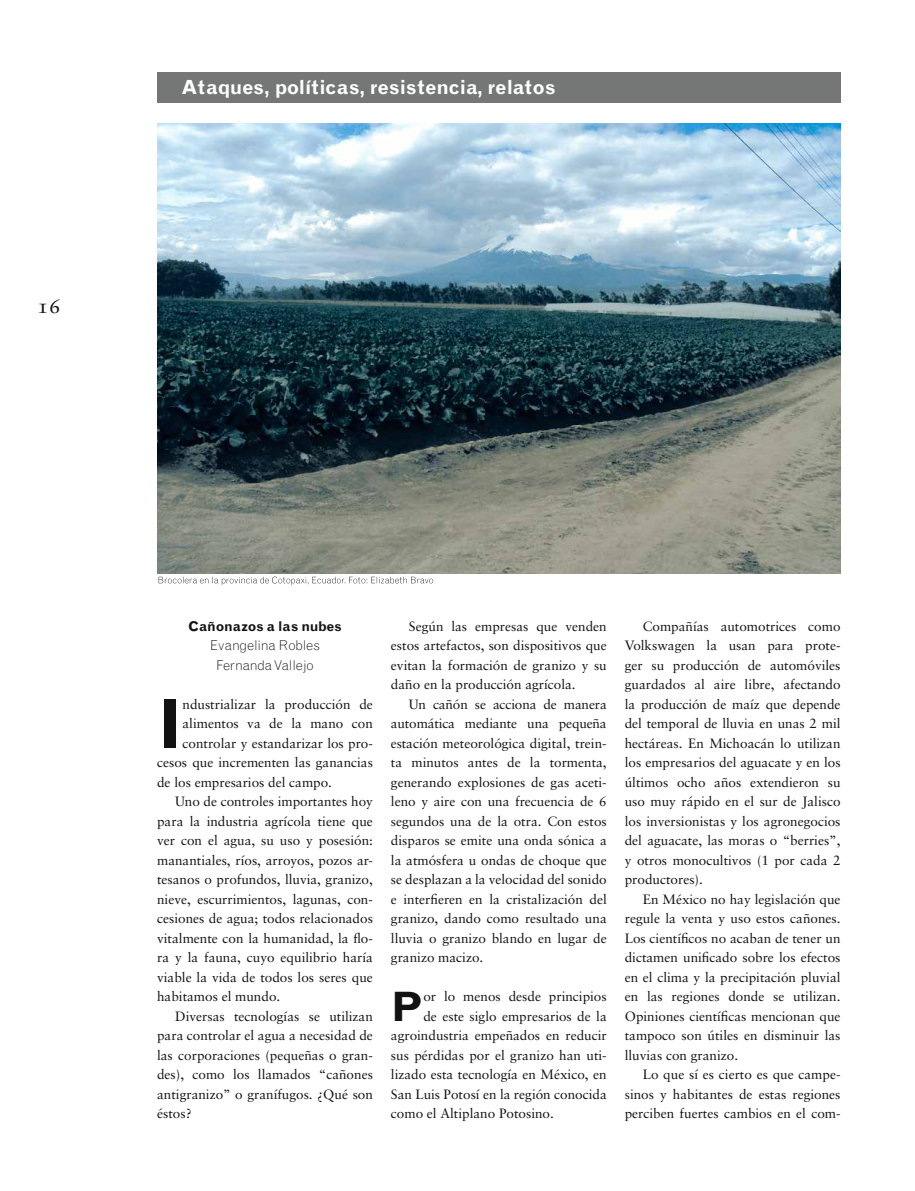
<style>
.page{position:relative;width:915px;height:1191px;background:#fff}
.page>*{position:absolute;margin:0;border:0;box-sizing:border-box;transform-origin:0 0}
.t1{font:700 67.5px "Grotesque";color:#121212}
.t2{font:700 40.5px "Grotesque";color:#121212}
.t3{font:21px "Sabon Roman SC";color:#121212}
.t4{font:700 19.5px "Grotesque";color:#fff}
.t5{font:13.5px/19.5px "Sabon";color:#121212;text-align:justify}
.t6{font:300 13.5px/19.5px "Grotesque";letter-spacing:-.015em;color:#121212;text-align:center}
.t7{font:700 13.5px "Grotesque";letter-spacing:-.005em;color:#121212}
</style>
<div class="page">
<svg style="left:159px;top:576px;width:274px;height:9px"></svg>
<div style="left:157px;top:72px;width:683px;height:30px;background:#757776"></div>
<img style="left:157px;top:123px;width:683px;height:450px">
<h3 class="t3" style="left:37px;top:293px;width:25px">16</h3>
<h3 class="t4" style="left:181px;top:75px;width:375px">Ataques, políticas, resistencia, relatos</h3>
<p class="t7" style="left:188px;top:618px;width:155px">Cañonazos a las nubes</p>
<p class="t6" style="left:210px;top:636px;width:111px">Evangelina Robles<br>Fernanda Vallejo</p>
<h1 class="t1" style="left:157px;top:684px;width:27px">I</h1>
<p class="t5" style="left:182px;top:694px;width:192px">ndustrializar la producción de</p>
<p class="t5" style="left:182px;top:713px;width:192px">alimentos va de la mano con</p>
<p class="t5" style="left:182px;top:733px;width:192px">controlar y estandarizar los pro-</p>
<p class="t5" style="left:157px;top:752px;width:217px">cesos que incrementen las ganancias</p>
<p class="t5" style="left:157px;top:772px;width:176px">de los empresarios del campo.</p>
<p class="t5" style="left:175px;top:791px;width:199px">Uno de controles importantes hoy</p>
<p class="t5" style="left:157px;top:811px;width:217px">para la industria agrícola tiene que</p>
<p class="t5" style="left:157px;top:830px;width:217px">ver con el agua, su uso y posesión:</p>
<p class="t5" style="left:157px;top:850px;width:217px">manantiales, ríos, arroyos, pozos ar-</p>
<p class="t5" style="left:157px;top:869px;width:217px">tesanos o profundos, lluvia, granizo,</p>
<p class="t5" style="left:157px;top:889px;width:217px">nieve, escurrimientos, lagunas, con-</p>
<p class="t5" style="left:157px;top:908px;width:217px">cesiones de agua; todos relacionados</p>
<p class="t5" style="left:157px;top:928px;width:217px">vitalmente con la humanidad, la flo-</p>
<p class="t5" style="left:157px;top:947px;width:217px">ra y la fauna, cuyo equilibrio haría</p>
<p class="t5" style="left:157px;top:967px;width:217px">viable la vida de todos los seres que</p>
<p class="t5" style="left:157px;top:986px;width:125px">habitamos el mundo.</p>
<p class="t5" style="left:175px;top:1006px;width:199px">Diversas tecnologías se utilizan</p>
<p class="t5" style="left:157px;top:1025px;width:217px">para controlar el agua a necesidad de</p>
<p class="t5" style="left:157px;top:1045px;width:217px">las corporaciones (pequeñas o gran-</p>
<p class="t5" style="left:157px;top:1064px;width:217px">des), como los llamados “cañones</p>
<p class="t5" style="left:157px;top:1084px;width:217px">antigranizo” o granífugos. ¿Qué son</p>
<p class="t5" style="left:157px;top:1103px;width:36px">éstos?</p>
<p class="t5" style="left:391px;top:616px;width:217px;text-indent:18px">Según las empresas que venden estos artefactos, son dispositivos que evitan la formación de granizo y su daño en la producción agrícola.</p>
<p class="t5" style="left:391px;top:694px;width:217px;text-indent:18px">Un cañón se acciona de manera automática mediante una pequeña estación meteorológica digital, trein&shy;ta minutos antes de la tormenta, generando explosiones de gas aceti&shy;leno y aire con una frecuencia de 6 segundos una de la otra. Con estos disparos se emite una onda sónica a la atmósfera u ondas de choque que se desplazan a la velocidad del sonido e interfieren en la cristalización del granizo, dando como resultado una lluvia o granizo blando en lugar de granizo macizo.</p>
<h2 class="t2" style="left:391px;top:982px;width:34px">P</h2>
<p class="t5" style="left:423px;top:986px;width:185px">or lo menos desde principios</p>
<p class="t5" style="left:423px;top:1006px;width:185px">de este siglo empresarios de la</p>
<p class="t5" style="left:391px;top:1025px;width:217px">agroindustria empeñados en reducir</p>
<p class="t5" style="left:391px;top:1045px;width:217px">sus pérdidas por el granizo han uti-</p>
<p class="t5" style="left:391px;top:1064px;width:217px">lizado esta tecnología en México, en</p>
<p class="t5" style="left:391px;top:1084px;width:217px">San Luis Potosí en la región conocida</p>
<p class="t5" style="left:391px;top:1103px;width:164px">como el Altiplano Potosino.</p>
<p class="t5" style="left:624px;top:616px;width:217px;text-indent:18px">Compañías automotrices como Volkswagen la usan para prote&shy;ger su producción de automóviles guardados al aire libre, afectando la producción de maíz que depende del temporal de lluvia en unas 2 mil hectáreas. En Michoacán lo utilizan los empresarios del aguacate y en los últimos ocho años extendieron su uso muy rápido en el sur de Jalisco los inversionistas y los agronegocios del aguacate, las moras o “berries”, y otros monocultivos (1 por cada 2 productores).</p>
<p class="t5" style="left:624px;top:889px;width:217px;text-indent:18px">En México no hay legislación que regule la venta y uso estos cañones.<br>Los científicos no acaban de tener un dictamen unificado sobre los efectos en el clima y la precipitación pluvial en las regiones donde se utilizan.<br>Opiniones científicas mencionan que tampoco son útiles en disminuir las lluvias con granizo.</p>
<p class="t5" style="left:624px;top:1064px;width:217px;text-indent:18px">Lo que sí es cierto es que campe&shy;sinos y habitantes de estas regiones perciben fuertes cambios en el com-</p>
</div>
